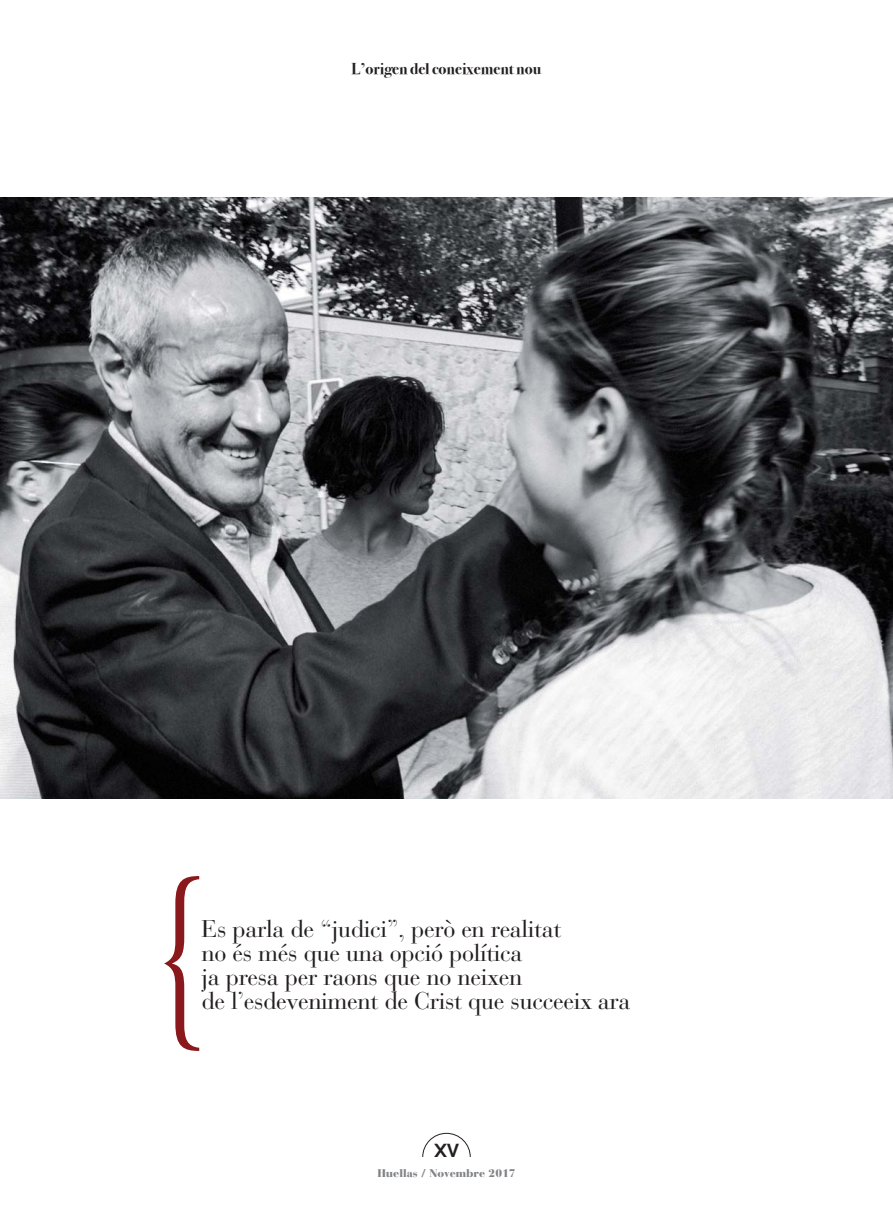
<style>
.page{position:relative;width:893px;height:1212px;background:#fff}
.page>*{position:absolute;margin:0;border:0;box-sizing:border-box;transform-origin:0 0}
.t1{font:24px/24px "Bauer Bodoni";letter-spacing:-.015em;color:#231f20}
.t2{font:700 18.9px "Centrale Sans";color:#231f20}
.t3{font:700 15.75px "Bodoni Svty Two ITCTT";color:#231f20}
.t4{font:900 10.95px "Bauer Bodoni";color:#808285}
</style>
<div class="page">
<div style="left:422px;top:1133px;width:49px;height:48px;border:1px solid #231f20;border-radius:50%"></div>
<div style="left:413px;top:1157px;width:67px;height:29px;background:#fff"></div>
<img style="left:0;top:198px;width:893px;height:601px">
<svg style="left:164px;top:876px;width:35px;height:175px"></svg>
<p class="t3" style="left:352px;top:60px;width:191px">L’origen del coneixement nou</p>
<p class="t1" style="left:202px;top:919px;width:430px">Es parla de “judici”, però en realitat<br>no és més que una opció política<br>ja presa per raons que no neixen<br>de l’esdeveniment de Crist que succeeix ara</p>
<p class="t2" style="left:434px;top:1143px;width:26px">XV</p>
<p class="t4" style="left:377px;top:1169px;width:140px">Huellas / Novembre 2017</p>
</div>
